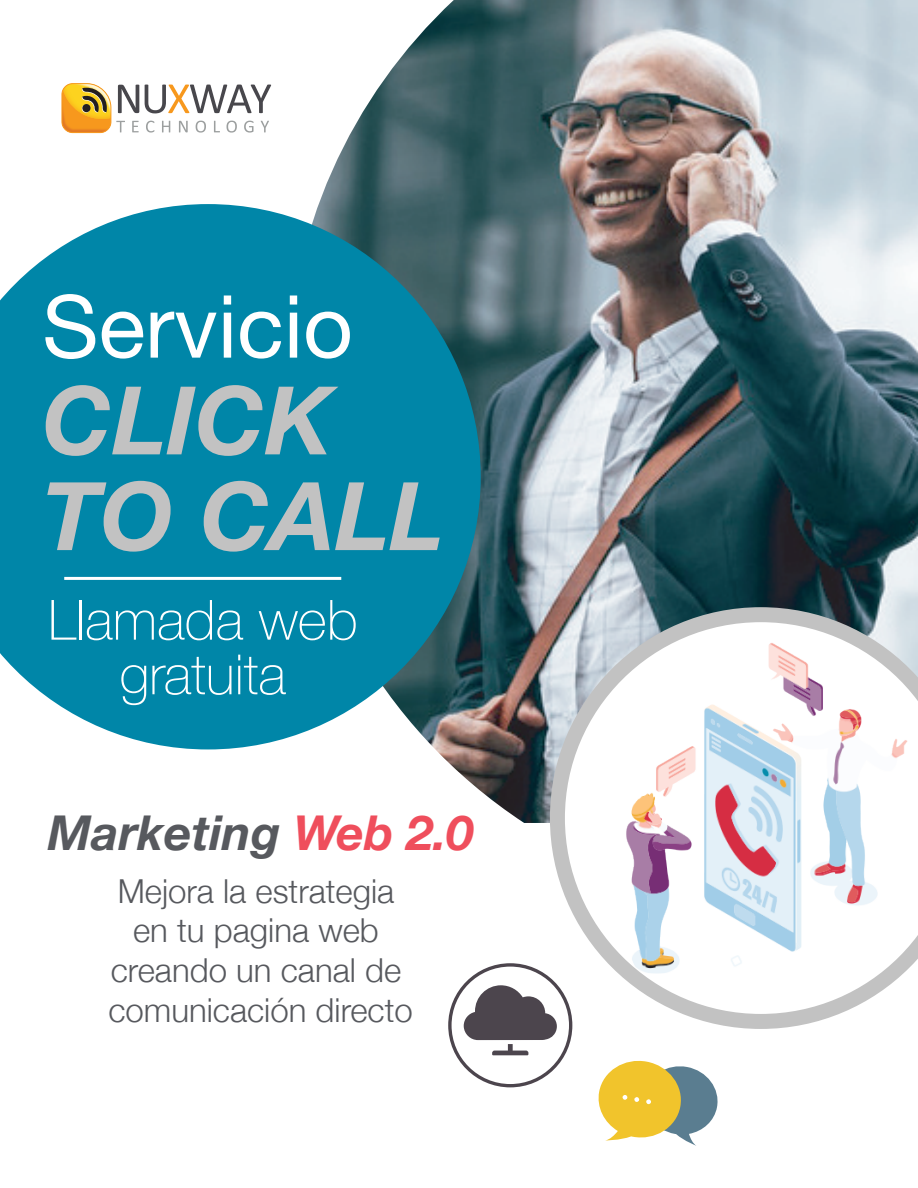
<style>
.page{position:relative;width:918px;height:1188px;background:#fff}
.page>*{position:absolute;margin:0;border:0;box-sizing:border-box;transform-origin:0 0}
.t1{font:italic 700 94.8px/95.7px "Helvetica Neue";color:#c2c2c2}
.t2{font:87px "Helvetica Neue";color:#fff}
.t3{font:100 55.5px/54.6px "Helvetica Neue";color:#fff;text-align:center}
.t4{font:italic 700 48px "Helvetica Neue";color:#57595e}
.t5{font:300 33px/39.6px "Helvetica Neue";color:#57595e;text-align:center}
.s1{color:#ef4e5c}
</style>
<div class="page">
<img style="left:319px;top:0;width:599px;height:823px">
<svg style="left:0;top:204px;width:481px;height:545px;background:#178aa6"></svg>
<svg style="left:550px;top:607px;width:368px;height:422px"></svg>
<img style="left:605px;top:628px;width:313px;height:345px">
<svg style="left:146px;top:121px;width:8px;height:12px"></svg>
<svg style="left:162px;top:121px;width:8px;height:11px"></svg>
<svg style="left:179px;top:121px;width:9px;height:11px"></svg>
<svg style="left:196px;top:121px;width:10px;height:12px"></svg>
<svg style="left:214px;top:121px;width:6px;height:11px"></svg>
<svg style="left:227px;top:121px;width:10px;height:12px"></svg>
<svg style="left:244px;top:121px;width:10px;height:12px"></svg>
<svg style="left:261px;top:121px;width:8px;height:11px"></svg>
<svg style="left:145px;top:85px;width:126px;height:28px"></svg>
<svg style="left:61px;top:83px;width:78px;height:50px"></svg>
<hr style="left:64px;top:577px;width:277px;height:3px;background:#fff">
<svg style="left:448px;top:963px;width:124px;height:124px"></svg>
<svg style="left:598px;top:1060px;width:120px;height:86px"></svg>
<h2 class="t2" style="left:42px;top:264px;width:312px">Servicio</h2>
<h1 class="t1" style="left:42px;top:375px;width:403px">CLICK<br>TO CALL</h1>
<h3 class="t3" style="left:48px;top:590px;width:311px">Llamada web gratuita</h3>
<h3 class="t4" style="left:48px;top:796px;width:427px">Marketing <span class="s1">Web 2.0</span></h3>
<p class="t5" style="left:108px;top:869px;width:306px">Mejora la estrategia en tu pagina web creando un canal de comunicación directo</p>
</div>
